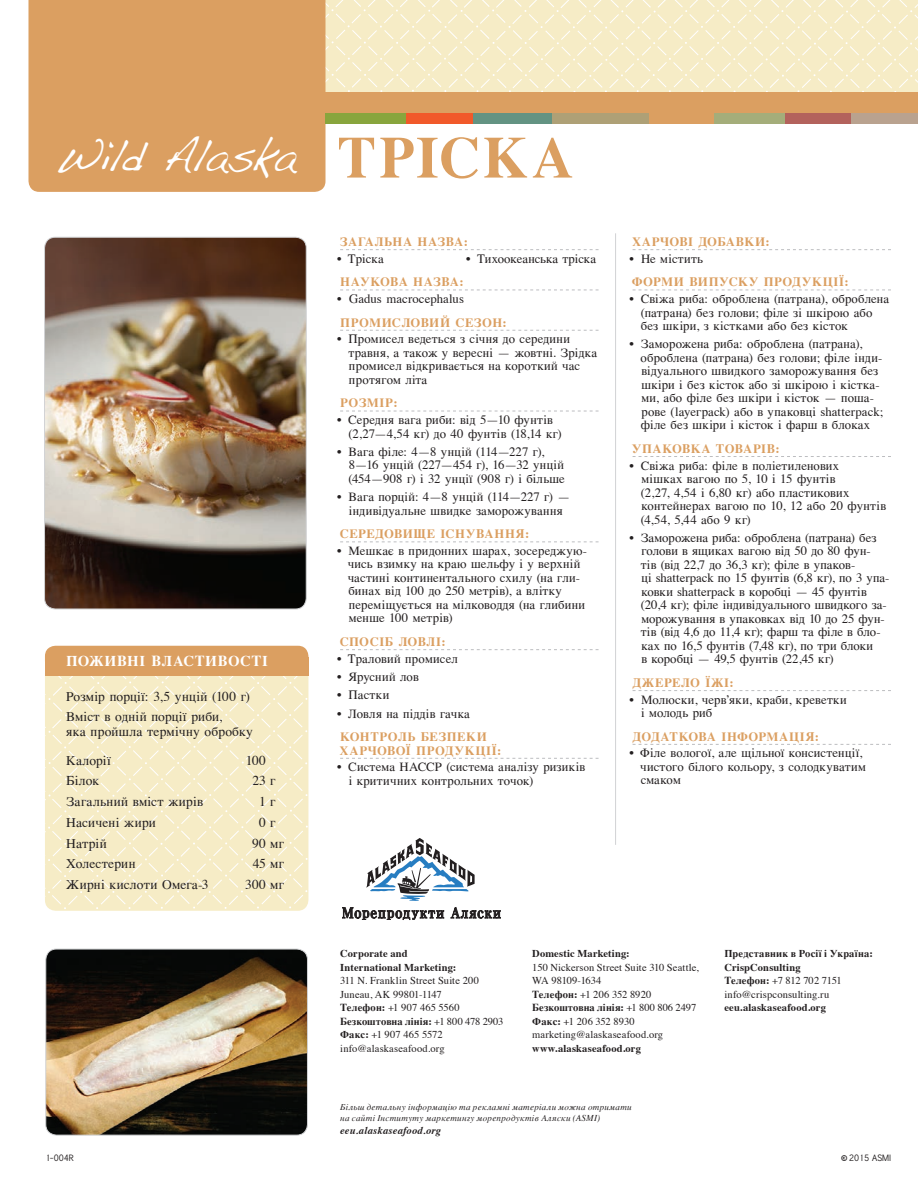
<style>
.page{position:relative;width:918px;height:1188px;background:#fff}
.page>*{position:absolute;margin:0;border:0;box-sizing:border-box;transform-origin:0 0}
.t1{font:700 58.5px "Times";letter-spacing:.03em;color:#db9f61}
.t2{font:39px "Dakota";letter-spacing:-.06em;color:#fff}
.Subhead{font:700 15px "Times";letter-spacing:.03em;color:#fff}
.body{font:13.5px "Times";letter-spacing:.01em;color:#231f20}
.body_bullet{font:13.5px/15.3px "Times";letter-spacing:.015em;color:#231f20}
.body-2{font:13.5px "Times";letter-spacing:.03em;color:#231f20}
.t3{font:12.75px/13.5px "Times";letter-spacing:.01em;color:#231f20}
.Subhead_back{font:700 12.75px/13.5px "Times";letter-spacing:.035em;color:#db9f61}
.t4{font:12.75px/13.5px "Times";letter-spacing:.03em;color:#231f20;text-align:center}
.Subhead_back-2{font:700 12.75px "Times";letter-spacing:.01em;color:#db9f61}
.t5{font:10.5px/13.5px "Times";letter-spacing:.01em;color:#231f20}
.t6{font:700 10.5px/13.5px "Times";letter-spacing:.02em;color:#231f20}
.t7{font:italic 700 10.5px "Times";letter-spacing:.02em;color:#231f20}
.t8{font:italic 9px/10.5px "Times";letter-spacing:.04em;color:#231f20}
.t9{font:9px "Tuffy";color:#231f20}
.s1{font-weight:700}
.s2{font-weight:400}
.s3{font-size:13.5px}
</style>
<div class="page">
<img style="left:45px;top:237px;width:260px;height:372px">
<div style="left:44px;top:237px;width:263px;height:372px;border:1px solid #d1d2d4;border-radius:11px"></div>
<svg style="left:326px;top:0;width:592px;height:92px;background:#f6ecc9"></svg>
<div style="left:312px;top:92px;width:606px;height:21px;background:#db9f61"></div>
<div style="left:29px;top:0;width:297px;height:192px;background:#db9f61"></div>
<div style="left:325px;top:113px;width:81px;height:11px;background:#88a53d"></div>
<div style="left:406px;top:113px;width:68px;height:11px;background:#f1592a"></div>
<div style="left:474px;top:113px;width:78px;height:11px;background:#639382"></div>
<div style="left:552px;top:113px;width:97px;height:11px;background:#aea076"></div>
<div style="left:649px;top:113px;width:66px;height:11px;background:#db9f61"></div>
<div style="left:714px;top:113px;width:71px;height:11px;background:#a4ad7a"></div>
<div style="left:785px;top:113px;width:66px;height:11px;background:#b3625c"></div>
<div style="left:851px;top:113px;width:67px;height:11px;background:#b9a28f"></div>
<img style="left:47px;top:949px;width:260px;height:185px">
<div style="left:45px;top:949px;width:263px;height:187px;border:1px solid #d1d2d4;border-radius:11px"></div>
<svg style="left:340px;top:249px;width:259px;height:1px"></svg>
<svg style="left:340px;top:290px;width:259px;height:1px"></svg>
<svg style="left:340px;top:330px;width:259px;height:1px"></svg>
<svg style="left:340px;top:411px;width:259px;height:1px"></svg>
<svg style="left:340px;top:541px;width:259px;height:1px"></svg>
<svg style="left:340px;top:649px;width:259px;height:1px"></svg>
<svg style="left:340px;top:758px;width:259px;height:1px"></svg>
<svg style="left:633px;top:249px;width:258px;height:1px"></svg>
<svg style="left:633px;top:290px;width:258px;height:1px"></svg>
<svg style="left:633px;top:456px;width:258px;height:1px"></svg>
<svg style="left:633px;top:690px;width:258px;height:1px"></svg>
<svg style="left:633px;top:744px;width:258px;height:1px"></svg>
<svg style="left:45px;top:904px;width:263px;height:7px;background:#f6edc9"></svg>
<svg style="left:45px;top:675px;width:263px;height:229px;background:#f6edca"></svg>
<svg style="left:80px;top:675px;width:228px;height:186px;background:#f6ecc8"></svg>
<div style="left:45px;top:646px;width:263px;height:26px;background:#db9f61;border-radius:10px"></div>
<div style="left:45px;top:657px;width:263px;height:18px;background:#db9f61"></div>
<hr style="left:615px;top:233px;width:1px;height:612px;background:#d1d2d4">
<svg style="left:342px;top:838px;width:159px;height:82px"></svg>
<p class="t2" style="left:55px;top:132px;width:243px">Wild Alaska</p>
<p class="t1" style="left:337px;top:102px;width:238px">ТРІСКА</p>
<p class="Subhead" style="left:66px;top:647px;width:203px">ПОЖИВНІ ВЛАСТИВОСТІ</p>
<p class="body_bullet" style="left:66px;top:687px;width:185px">Розмір порції: 3,5 унцій (100 г)</p>
<p class="body_bullet" style="left:66px;top:708px;width:188px">Вміст в одній порції риби,<br>яка пройшла термічну обробку</p>
<p class="body" style="left:66px;top:747px;width:46px">Калорії</p>
<p class="body" style="left:246px;top:747px;width:22px">100</p>
<p class="body" style="left:66px;top:768px;width:35px">Білок</p>
<p class="body" style="left:253px;top:768px;width:25px">23 г</p>
<p class="body-2" style="left:66px;top:789px;width:139px">Загальний вміст жирів</p>
<p class="body" style="left:259px;top:789px;width:18px">1 г</p>
<p class="body" style="left:66px;top:810px;width:91px">Насичені жири</p>
<p class="body" style="left:259px;top:810px;width:18px">0 г</p>
<p class="body" style="left:66px;top:831px;width:42px">Натрій</p>
<p class="body" style="left:252px;top:831px;width:34px">90 мг</p>
<p class="body" style="left:66px;top:851px;width:71px">Холестерин</p>
<p class="body" style="left:253px;top:851px;width:33px">45 мг</p>
<p class="body" style="left:66px;top:872px;width:144px">Жирні кислоти Омега-3</p>
<p class="body" style="left:245px;top:872px;width:41px">300 мг</p>
<p class="Subhead_back" style="left:340px;top:234px;width:130px">ЗАГАЛЬНА НАЗВА:</p>
<p class="t3" style="left:337px;top:251px;width:48px">• Тріска</p>
<p class="t3" style="left:466px;top:251px;width:131px">• Тихоокеанська тріска</p>
<p class="Subhead_back-2" style="left:340px;top:270px;width:125px">НАУКОВА НАЗВА:</p>
<p class="t3" style="left:337px;top:291px;width:128px">• Gadus macrocephalus</p>
<p class="Subhead_back" style="left:340px;top:314px;width:168px">ПРОМИСЛОВИЙ СЕЗОН:</p>
<p class="t3" style="left:348px;top:331px;width:250px;text-indent:-11px">• Промисел ведеться з січня до середини травня, а також у вересні — жовтні. Зрідка промисел відкривається на короткий час протягом літа</p>
<p class="Subhead_back" style="left:340px;top:395px;width:59px">РОЗМІР:</p>
<p class="t3" style="left:348px;top:412px;width:215px;text-indent:-11px">• Середня вага риби: від 5—10 фунтів (2,27—4,54 кг) до 40 фунтів (18,14 кг)</p>
<p class="t3" style="left:348px;top:444px;width:218px;text-indent:-11px">• Вага філе: 4—8 унцій (114—227 г),<br>8—16 унцій (227—454 г), 16—32 унцій (454—908 г) і 32 унції (908 г) і більше</p>
<p class="t4" style="left:337px;top:489px;width:235px">• Вага порцій: 4—8 унцій (114—227 г) — індивідуальне швидке заморожування</p>
<p class="Subhead_back" style="left:340px;top:526px;width:191px">СЕРЕДОВИЩЕ ІСНУВАННЯ:</p>
<p class="t3" style="left:348px;top:543px;width:241px;text-indent:-11px">• Мешкає в придонних шарах, зосереджую&shy;чись взимку на краю шельфу і у верхній частині континентального схилу (на гли&shy;бинах від 100 до 250 метрів), а влітку переміщується на мілководдя (на глибини менше 100 метрів)</p>
<p class="Subhead_back" style="left:340px;top:634px;width:107px">СПОСІБ ЛОВЛІ:</p>
<p class="t3" style="left:337px;top:651px;width:122px">• Траловий промисел</p>
<p class="t3" style="left:337px;top:669px;width:83px">• Ярусний лов</p>
<p class="t3" style="left:337px;top:687px;width:54px">• Пастки</p>
<p class="t3" style="left:337px;top:705px;width:134px">• Ловля на піддів гачка</p>
<p class="Subhead_back" style="left:340px;top:729px;width:163px">КОНТРОЛЬ БЕЗПЕКИ<br>ХАРЧОВОЇ ПРОДУКЦІЇ:</p>
<p class="t3" style="left:349px;top:759px;width:238px;text-indent:-12px">• Система НАССР (система аналізу ризиків і критичних контрольних точок)</p>
<p class="Subhead_back-2" style="left:632px;top:230px;width:139px">ХАРЧОВІ ДОБАВКИ:</p>
<p class="t3" style="left:629px;top:251px;width:75px">• Не містить</p>
<p class="Subhead_back" style="left:632px;top:274px;width:218px">ФОРМИ ВИПУСКУ ПРОДУКЦІЇ:</p>
<p class="t3" style="left:641px;top:291px;width:250px;text-indent:-11px">• Свіжа риба: оброблена (патрана), оброблена (патрана) без голови; філе зі шкірою або без шкіри, з кістками або без кісток</p>
<p class="t3" style="left:641px;top:336px;width:244px;text-indent:-11px">• Заморожена риба: оброблена (патрана), оброблена (патрана) без голови; філе інди&shy;відуального швидкого заморожування без шкіри і без кісток або зі шкірою і кістка&shy;ми, або філе без шкіри і кісток — поша&shy;рове (lауеграсk) або в упаковці shatterpack; філе без шкіри і кісток і фарш в блоках</p>
<p class="Subhead_back" style="left:632px;top:440px;width:150px">УПАКОВКА ТОВАРІВ:</p>
<p class="t3" style="left:641px;top:457px;width:247px;text-indent:-11px">• Свіжа риба: філе в поліетиленових<br>мішках вагою по 5, 10 і 15 фунтів<br>(2,27, 4,54 і 6,80 кг) або пластикових контейнерах вагою по 10, 12 або 20 фунтів (4,54, 5,44 або 9 кг)</p>
<p class="t3" style="left:641px;top:530px;width:250px;text-indent:-11px">• Заморожена риба: оброблена (патрана) без голови в ящиках вагою від 50 до 80 фун-<br>тів (від 22,7 до 36,3 кг); філе в упаков-<br>ці shatterpack по 15 фунтів (6,8 кг), по 3 упа&shy;ковки shatterpack в коробці — 45 фунтів (20,4 кг); філе індивідуального швидкого за&shy;морожування в упаковках від 10 до 25 фун&shy;тів (від 4,6 до 11,4 кг); фарш та філе в бло&shy;ках по 16,5 фунтів (7,48 кг), по три блоки<br>в коробці — 49,5 фунтів (22,45 кг)</p>
<p class="Subhead_back" style="left:632px;top:675px;width:103px">ДЖЕРЕЛО ЇЖІ:</p>
<p class="t3" style="left:641px;top:692px;width:207px;text-indent:-12px">• Молюски, черв’яки, краби, креветки і молодь риб</p>
<p class="Subhead_back" style="left:632px;top:728px;width:188px">ДОДАТКОВА ІНФОРМАЦІЯ:</p>
<p class="t3" style="left:640px;top:745px;width:227px;text-indent:-11px">• Філе вологої, але щільної консистенції, чистого білого кольору, з солодкуватим смаком</p>
<p class="t9" style="left:46px;top:1153px;width:29px">1-004R</p>
<p class="t6" style="left:340px;top:946px;width:118px">Corporate and<br>International Marketing:</p>
<p class="t5" style="left:340px;top:973px;width:165px">311 N. Franklin Street Suite 200<br>Juneau, AK 99801-1147<br><span class="s1">Телефон:</span> +1 907 465 5560<br><span class="s1">Безкоштовна лінія:</span> +1 800 478 2903<br><span class="s1">Факс:</span> +1 907 465 5572 info@alaskaseafood.org</p>
<p class="t6" style="left:532px;top:946px;width:99px">Domestic Marketing:</p>
<p class="t5" style="left:532px;top:959px;width:168px">150 Nickerson Street Suite 310 Seattle,<br>WA 98109-1634<br><span class="s1">Телефон:</span> +1 206 352 8920<br><span class="s1">Безкоштовна лінія:</span> +1 800 806 2497<br><span class="s1">Факс:</span> +1 206 352 8930 marketing@alaskaseafood.org</p>
<p class="t6" style="left:532px;top:1040px;width:110px">www.alaskaseafood.org</p>
<p class="t8" style="left:340px;top:1101px;width:293px">Більш детальну інформацію та рекламні матеріали можна отримати на сайті Інституту маркетингу морепродуктів Аляски (ASMI)</p>
<p class="t7" style="left:340px;top:1121px;width:103px">eeu.alaskaseafood.org</p>
<p class="t6" style="left:724px;top:946px;width:150px">Представник в Росії і Україна:<br>CrispConsulting<br>Телефон: <span class="s2">+7 812 702 7151 info@crispconsulting.ru</span></p>
<p class="t6" style="left:724px;top:1000px;width:103px">eeu.alaskaseafood.org</p>
<p class="t9" style="left:841px;top:1152px;width:51px"><span class="s3">©</span> 2015 ASMI</p>
</div>
